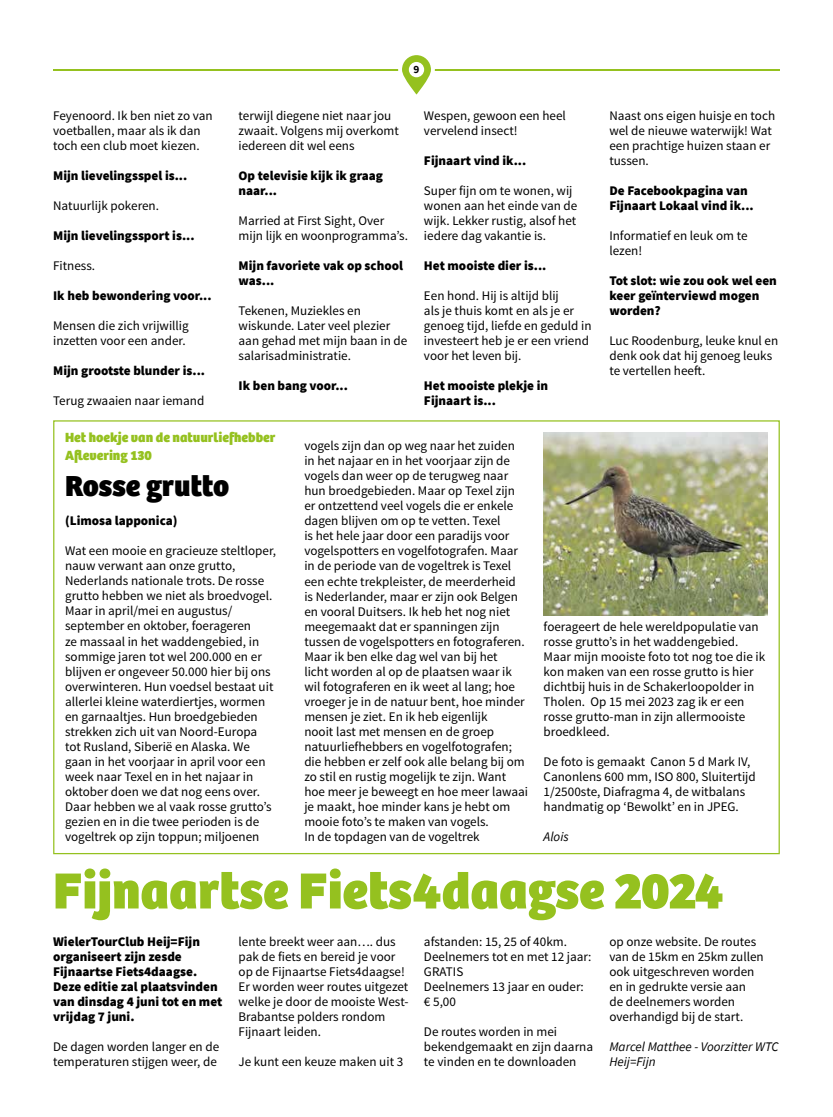
<style>
.page{position:relative;width:833px;height:1117px;background:#fff}
.page>*{position:absolute;margin:0;border:0;box-sizing:border-box;transform-origin:0 0}
.t1{font:800 52.5px "Bree";color:#95c11f}
.t2{font:800 30px "Bree";color:#000}
.t3{font:800 13.75px/18px "Bree";color:#95c11f}
.t4{font:13.12px/15px "Source Sans Pro";color:#000}
.t5{font:900 13.12px/15px "Source Sans Pro";color:#000}
.t6{font:italic 13.12px/15px "Source Sans Pro";color:#000}
.t7{font:700 11.25px "Source Sans Pro";color:#000}
</style>
<div class="page">
<hr style="left:53px;top:69px;width:727px;height:2px;background:#95c11f">
<svg style="left:398px;top:55px;width:37px;height:40px"></svg>
<div style="left:409px;top:62px;width:15px;height:15px;background:#fff;border-radius:50%"></div>
<img style="left:543px;top:432px;width:225px;height:183px">
<p class="t4" style="left:53px;top:108px;width:161px">Feyenoord. Ik ben niet zo van voetballen, maar als ik dan toch een club moet kiezen.</p>
<p class="t5" style="left:53px;top:168px;width:136px">Mijn lievelingsspel is...</p>
<p class="t4" style="left:53px;top:198px;width:107px">Natuurlijk pokeren.</p>
<p class="t5" style="left:53px;top:228px;width:143px">Mijn lievelingssport is...</p>
<p class="t4" style="left:53px;top:258px;width:44px">Fitness.</p>
<p class="t5" style="left:53px;top:288px;width:160px">Ik heb bewondering voor...</p>
<p class="t4" style="left:53px;top:318px;width:137px">Mensen die zich vrijwillig inzetten voor een ander.</p>
<p class="t5" style="left:53px;top:363px;width:153px">Mijn grootste blunder is...</p>
<p class="t4" style="left:53px;top:393px;width:153px">Terug zwaaien naar iemand</p>
<p class="t7" style="left:413px;top:62px;width:7px">9</p>
<p class="t4" style="left:238px;top:108px;width:162px">terwijl diegene niet naar jou zwaait. Volgens mij overkomt iedereen dit wel eens</p>
<p class="t5" style="left:238px;top:168px;width:146px">Op televisie kijk ik graag naar...</p>
<p class="t4" style="left:238px;top:213px;width:171px">Married at First Sight, Over mijn lijk en woonprogramma’s.</p>
<p class="t5" style="left:238px;top:258px;width:166px">Mijn favoriete vak op school was...</p>
<p class="t4" style="left:238px;top:303px;width:170px">Tekenen, Muziekles en wiskunde. Later veel plezier aan gehad met mijn baan in de salarisadministratie.</p>
<p class="t5" style="left:238px;top:378px;width:111px">Ik ben bang voor...</p>
<p class="t4" style="left:424px;top:108px;width:143px">Wespen, gewoon een heel vervelend insect!</p>
<p class="t5" style="left:424px;top:153px;width:104px">Fijnaart vind ik...</p>
<p class="t4" style="left:424px;top:183px;width:155px">Super fijn om te wonen, wij wonen aan het einde van de wijk. Lekker rustig, alsof het iedere dag vakantie is.</p>
<p class="t5" style="left:424px;top:258px;width:124px">Het mooiste dier is...</p>
<p class="t4" style="left:424px;top:288px;width:169px">Een hond. Hij is altijd blij<br>als je thuis komt en als je er genoeg tijd, liefde en geduld in investeert heb je er een vriend voor het leven bij.</p>
<p class="t5" style="left:424px;top:378px;width:126px">Het mooiste plekje in<br>Fijnaart is...</p>
<p class="t4" style="left:609px;top:108px;width:167px">Naast ons eigen huisje en toch wel de nieuwe waterwijk! Wat een prachtige huizen staan er tussen.</p>
<p class="t5" style="left:609px;top:183px;width:146px">De Facebookpagina van<br>Fijnaart Lokaal vind ik...</p>
<p class="t4" style="left:609px;top:229px;width:140px">Informatief en leuk om te lezen!</p>
<p class="t5" style="left:609px;top:273px;width:169px">Tot slot: wie zou ook wel een keer geïnterviewd mogen worden?</p>
<p class="t4" style="left:609px;top:334px;width:170px">Luc Roodenburg, leuke knul en denk ook dat hij genoeg leuks te vertellen heeft.</p>
<p class="t3" style="left:65px;top:428px;width:212px">Het hoekje van de natuurliefhebber<br>Aflevering 130</p>
<h2 class="t2" style="left:65px;top:467px;width:166px">Rosse grutto</h2>
<p class="t5" style="left:65px;top:513px;width:114px">(Limosa lapponica)</p>
<p class="t4" style="left:65px;top:543px;width:212px">Wat een mooie en gracieuze steltloper, nauw verwant aan onze grutto, Nederlands nationale trots. De rosse grutto hebben we niet als broedvogel.<br>Maar in april/mei en augustus/ september en oktober, foerageren<br>ze massaal in het waddengebied, in sommige jaren tot wel 200.000 en er blijven er ongeveer 50.000 hier bij ons overwinteren. Hun voedsel bestaat uit allerlei kleine waterdiertjes, wormen en garnaaltjes. Hun broedgebieden strekken zich uit van Noord-Europa tot Rusland, Siberië en Alaska. We gaan in het voorjaar in april voor een week naar Texel en in het najaar in oktober doen we dat nog eens over.<br>Daar hebben we al vaak rosse grutto’s gezien en in die twee perioden is de vogeltrek op zijn toppun; miljoenen</p>
<p class="t4" style="left:304px;top:438px;width:225px">vogels zijn dan op weg naar het zuiden in het najaar en in het voorjaar zijn de vogels dan weer op de terugweg naar hun broedgebieden. Maar op Texel zijn er ontzettend veel vogels die er enkele dagen blijven om op te vetten. Texel<br>is het hele jaar door een paradijs voor vogelspotters en vogelfotografen. Maar in de periode van de vogeltrek is Texel een echte trekpleister, de meerderheid<br>is Nederlander, maar er zijn ook Belgen en vooral Duitsers. Ik heb het nog niet meegemaakt dat er spanningen zijn tussen de vogelspotters en fotograferen.<br>Maar ik ben elke dag wel van bij het<br>licht worden al op de plaatsen waar ik wil fotograferen en ik weet al lang; hoe vroeger je in de natuur bent, hoe minder mensen je ziet. En ik heb eigenlijk<br>nooit last met mensen en de groep natuurliefhebbers en vogelfotografen; die hebben er zelf ook alle belang bij om zo stil en rustig mogelijk te zijn. Want hoe meer je beweegt en hoe meer lawaai je maakt, hoe minder kans je hebt om mooie foto’s te maken van vogels.<br>In de topdagen van de vogeltrek</p>
<p class="t4" style="left:543px;top:618px;width:223px">foerageert de hele wereldpopulatie van rosse grutto’s in het waddengebied.<br>Maar mijn mooiste foto tot nog toe die ik kon maken van een rosse grutto is hier dichtbij huis in de Schakerloopolder in Tholen. Op 15 mei 2023 zag ik er een rosse grutto-man in zijn allermooiste broedkleed.</p>
<p class="t4" style="left:543px;top:753px;width:214px">De foto is gemaakt Canon 5 d Mark IV, Canonlens 600 mm, ISO 800, Sluitertijd 1/2500ste, Diafragma 4, de witbalans handmatig op ‘Bewolkt’ en in JPEG.</p>
<p class="t6" style="left:543px;top:828px;width:27px">Alois</p>
<h1 class="t1" style="left:53px;top:858px;width:672px">Fijnaartse Fiets4daagse 2024</h1>
<p class="t5" style="left:53px;top:933px;width:171px">WielerTourClub Heij=Fijn organiseert zijn zesde<br>Fijnaartse Fiets4daagse.<br>Deze editie zal plaatsvinden van dinsdag 4 juni tot en met vrijdag 7 juni.</p>
<p class="t4" style="left:53px;top:1038px;width:168px">De dagen worden langer en de temperaturen stijgen weer, de</p>
<p class="t4" style="left:424px;top:933px;width:169px">afstanden: 15, 25 of 40km.<br>Deelnemers tot en met 12 jaar:<br>GRATIS<br>Deelnemers 13 jaar en ouder: € 5,00</p>
<p class="t4" style="left:424px;top:1023px;width:171px">De routes worden in mei bekendgemaakt en zijn daarna te vinden en te downloaden</p>
<p class="t4" style="left:238px;top:933px;width:171px">lente breekt weer aan…. dus pak de fiets en bereid je voor op de Fijnaartse Fiets4daagse!<br>Er worden weer routes uitgezet welke je door de mooiste West-<br>Brabantse polders rondom<br>Fijnaart leiden.</p>
<p class="t4" style="left:238px;top:1053px;width:166px">Je kunt een keuze maken uit 3</p>
<p class="t4" style="left:609px;top:933px;width:156px">op onze website. De routes van de 15km en 25km zullen ook uitgeschreven worden en in gedrukte versie aan<br>de deelnemers worden overhandigd bij de start.</p>
<p class="t6" style="left:609px;top:1038px;width:171px">Marcel Matthee - Voorzitter WTC<br>Heij=Fijn</p>
</div>
